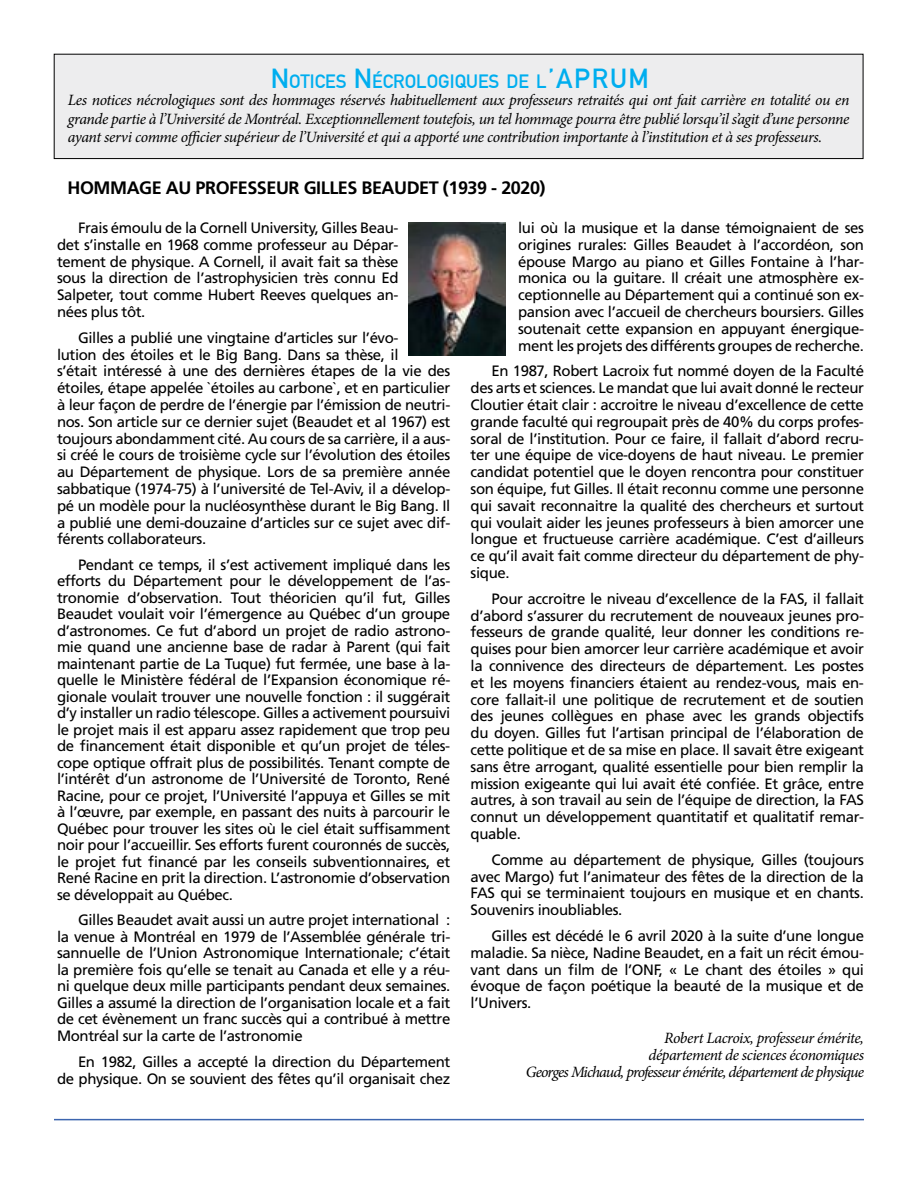
<style>
.page{position:relative;width:918px;height:1188px;background:#fff}
.page>*{position:absolute;margin:0;border:0;box-sizing:border-box;transform-origin:0 0}
.t1{font:700 18.9px "DIN Alternate";color:#00aeef}
.t2{font:700 18px "Frutiger";letter-spacing:-.025em;color:#000}
.t3{font:italic 15.75px/18.9px "Minion Pro";letter-spacing:-.035em;color:#000;text-align:justify}
.t4{font:15px/16.8px "Frutiger";letter-spacing:-.025em;color:#000;text-align:justify}
.s1{font-size:27px}
</style>
<div class="page">
<hr style="left:54px;top:1119px;width:810px;height:1px;background:#3c65af">
<div style="left:54px;top:54px;width:809px;height:105px;background:#ededee"></div>
<div style="left:54px;top:54px;width:809px;height:105px;border:1px solid #000"></div>
<img style="left:409px;top:223px;width:96px;height:132px">
<p class="t1" style="left:271px;top:67px;width:380px"><span class="s1">N</span>OTICES <span class="s1">N</span>ÉCROLOGIQUES DE L<span class="s1">’APRU M</span></p>
<p class="t3" style="left:68px;top:90px;width:783px">Les notices nécrologiques sont des hommages réservés habituellement aux professeurs retraités qui ont fait carrière en totalité ou en grande partie à l’Université de Montréal. Exceptionnellement toutefois, un tel hommage pourra être publié lorsqu’il s’agit d’une personne ayant servi comme officier supérieur de l’Université et qui a apporté une contribution importante à l’institution et à ses professeurs.</p>
<p class="t2" style="left:68px;top:177px;width:480px">HOMMAGE AU PROFESSEUR GILLES BEAUDET (1939 - 2020)</p>
<p class="t4" style="left:57px;top:219px;width:343px;text-indent:21px">Frais émoulu de la Cornell University, Gilles Beau&shy;det s’installe en 1968 comme professeur au Dépar&shy;tement de physique. A Cornell, il avait fait sa thèse sous la direction de l’astrophysicien très connu Ed Salpeter, tout comme Hubert Reeves quelques an&shy;nées plus tôt.</p>
<p class="t4" style="left:57px;top:329px;width:395px;text-align:left;text-indent:21px">Gilles a publié une vingtaine d’articles sur l’évo-<br>lution des étoiles et le Big Bang. Dans sa thèse, il<br>s’était intéressé à une des dernières étapes de la vie des étoiles, étape appelée `étoiles au carbone`, et en particulier à leur façon de perdre de l’énergie par l’émission de neutri&shy;nos. Son article sur ce dernier sujet (Beaudet et al 1967) est toujours abondamment cité. Au cours de sa carrière, il a aus&shy;si créé le cours de troisième cycle sur l’évolution des étoiles au Département de physique. Lors de sa première année sabbatique (1974-75) à l’université de Tel-Aviv, il a dévelop&shy;pé un modèle pour la nucléosynthèse durant le Big Bang. Il a publié une demi-douzaine d’articles sur ce sujet avec dif&shy;férents collaborateurs.</p>
<p class="t4" style="left:57px;top:556px;width:395px;text-indent:21px">Pendant ce temps, il s’est activement impliqué dans les efforts du Département pour le développement de l’as&shy;tronomie d’observation. Tout théoricien qu’il fut, Gilles Beaudet voulait voir l’émergence au Québec d’un groupe d’astronomes. Ce fut d’abord un projet de radio astrono&shy;mie quand une ancienne base de radar à Parent (qui fait maintenant partie de La Tuque) fut fermée, une base à la&shy;quelle le Ministère fédéral de l’Expansion économique ré&shy;gionale voulait trouver une nouvelle fonction : il suggérait d’y installer un radio télescope. Gilles a activement poursuivi le projet mais il est apparu assez rapidement que trop peu de financement était disponible et qu’un projet de téles&shy;cope optique offrait plus de possibilités. Tenant compte de l’intérêt d’un astronome de l’Université de Toronto, René Racine, pour ce projet, l’Université l’appuya et Gilles se mit à l’œuvre, par exemple, en passant des nuits à parcourir le Québec pour trouver les sites où le ciel était suffisamment noir pour l’accueillir. Ses efforts furent couronnés de succès, le projet fut financé par les conseils subventionnaires, et René Racine en prit la direction. L’astronomie d’observation se développait au Québec.</p>
<p class="t4" style="left:57px;top:912px;width:395px;text-indent:21px">Gilles Beaudet avait aussi un autre projet international : la venue à Montréal en 1979 de l’Assemblée générale tri&shy;sannuelle de l’Union Astronomique Internationale; c’était la première fois qu’elle se tenait au Canada et elle y a réu&shy;ni quelque deux mille participants pendant deux semaines.<br>Gilles a assumé la direction de l’organisation locale et a fait de cet évènement un franc succès qui a contribué à mettre Montréal sur la carte de l’astronomie</p>
<p class="t4" style="left:57px;top:1053px;width:395px;text-align:right">En 1982, Gilles a accepté la direction du Département<br>de physique. On se souvient des fêtes qu’il organisait chez</p>
<p class="t4" style="left:518px;top:219px;width:347px">lui où la musique et la danse témoignaient de ses origines rurales: Gilles Beaudet à l’accordéon, son épouse Margo au piano et Gilles Fontaine à l’har&shy;monica ou la guitare. Il créait une atmosphère ex&shy;ceptionnelle au Département qui a continué son ex&shy;pansion avec l’accueil de chercheurs boursiers. Gilles soutenait cette expansion en appuyant énergique&shy;ment les projets des différents groupes de recherche.</p>
<p class="t4" style="left:471px;top:363px;width:395px;text-indent:21px">En 1987, Robert Lacroix fut nommé doyen de la Faculté des arts et sciences. Le mandat que lui avait donné le recteur Cloutier était clair : accroitre le niveau d’excellence de cette grande faculté qui regroupait près de 40% du corps profes&shy;soral de l’institution. Pour ce faire, il fallait d’abord recru&shy;ter une équipe de vice-doyens de haut niveau. Le premier candidat potentiel que le doyen rencontra pour constituer son équipe, fut Gilles. Il était reconnu comme une personne qui savait reconnaitre la qualité des chercheurs et surtout qui voulait aider les jeunes professeurs à bien amorcer une longue et fructueuse carrière académique. C’est d’ailleurs ce qu’il avait fait comme directeur du département de phy&shy;sique.</p>
<p class="t4" style="left:471px;top:590px;width:395px;text-indent:21px">Pour accroitre le niveau d’excellence de la FAS, il fallait d’abord s’assurer du recrutement de nouveaux jeunes pro&shy;fesseurs de grande qualité, leur donner les conditions re&shy;quises pour bien amorcer leur carrière académique et avoir la connivence des directeurs de département. Les postes et les moyens financiers étaient au rendez-vous, mais en&shy;core fallait-il une politique de recrutement et de soutien des jeunes collègues en phase avec les grands objectifs du doyen. Gilles fut l’artisan principal de l’élaboration de cette politique et de sa mise en place. Il savait être exigeant sans être arrogant, qualité essentielle pour bien remplir la mission exigeante qui lui avait été confiée. Et grâce, entre autres, à son travail au sein de l’équipe de direction, la FAS connut un développement quantitatif et qualitatif remar&shy;quable.</p>
<p class="t4" style="left:471px;top:851px;width:395px;text-indent:21px">Comme au département de physique, Gilles (toujours avec Margo) fut l’animateur des fêtes de la direction de la FAS qui se terminaient toujours en musique et en chants.<br>Souvenirs inoubliables.</p>
<p class="t4" style="left:471px;top:927px;width:395px;text-indent:21px">Gilles est décédé le 6 avril 2020 à la suite d’une longue maladie. Sa nièce, Nadine Beaudet, en a fait un récit émou&shy;vant dans un film de l’ONF, « Le chant des étoiles » qui évoque de façon poétique la beauté de la musique et de l’Univers.</p>
<p class="t3" style="left:526px;top:1030px;width:340px;line-height:16.8px;text-align:right">Robert Lacroix, professeur émérite,<br>département de sciences économiques<br>Georges Michaud, professeur émérite, département de physique</p>
</div>
